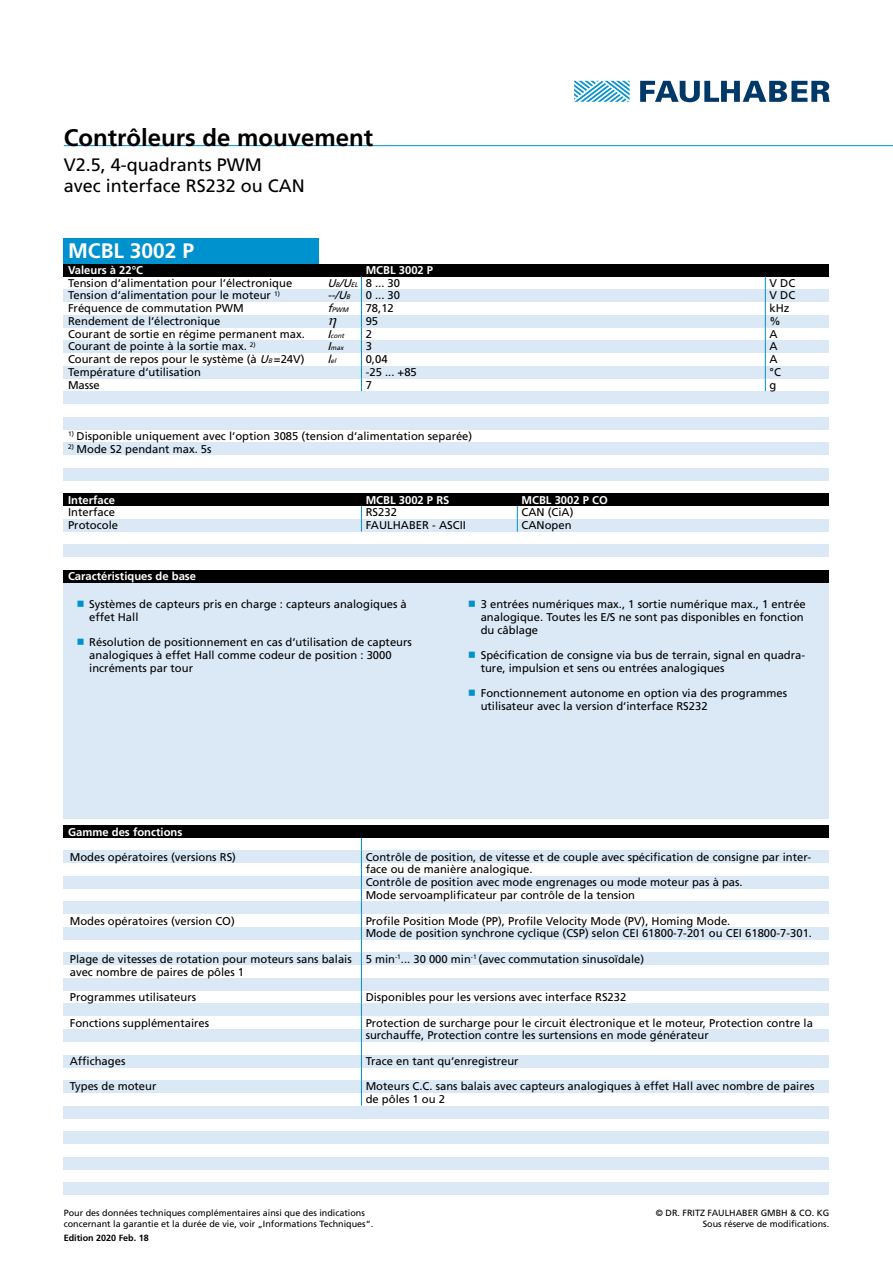
<style>
.page{position:relative;width:893px;height:1263px;background:#fff}
.page>*{position:absolute;margin:0;border:0;box-sizing:border-box;transform-origin:0 0}
.t1{font:700 24px "Frutiger LT";color:#000}
.t2{font:700 21px "Frutiger LT";color:#fff}
.t3{font:18px/21.6px "Frutiger LT";color:#000}
.t4{font:11.25px/12.8px "Frutiger LT";color:#000}
.t5{font:700 11.25px "Frutiger LT";color:#fff}
.t6{font:9px/10.8px "Frutiger LT";color:#000}
.t7{font:700 9px "Frutiger LT";color:#000}
.t8{font:italic 6.6px "Frutiger LT";color:#000}
.s1{font-style:italic}
.s2{font-style:italic;font-size:6.6px}
.s3{font-size:11.25px}
.s4{font-family:"Arial Unicode MS";font-size:13.95px;color:#0091cf}
</style>
<div class="page">
<svg style="left:574px;top:81px;width:56px;height:21px"></svg>
<svg style="left:640px;top:81px;width:190px;height:21px"></svg>
<div style="left:64px;top:580px;width:765px;height:239px;background:#dbe8f5"></div>
<div style="left:64px;top:264px;width:765px;height:12px;background:#000"></div>
<div style="left:64px;top:289px;width:765px;height:13px;background:#dbe8f5"></div>
<div style="left:64px;top:315px;width:765px;height:12px;background:#dbe8f5"></div>
<div style="left:64px;top:340px;width:765px;height:13px;background:#dbe8f5"></div>
<div style="left:64px;top:366px;width:765px;height:12px;background:#dbe8f5"></div>
<div style="left:64px;top:391px;width:765px;height:13px;background:#dbe8f5"></div>
<div style="left:64px;top:417px;width:765px;height:12px;background:#dbe8f5"></div>
<div style="left:64px;top:442px;width:765px;height:13px;background:#dbe8f5"></div>
<div style="left:64px;top:468px;width:765px;height:12px;background:#dbe8f5"></div>
<div style="left:64px;top:493px;width:765px;height:13px;background:#000"></div>
<div style="left:64px;top:519px;width:765px;height:12px;background:#dbe8f5"></div>
<div style="left:64px;top:544px;width:765px;height:13px;background:#dbe8f5"></div>
<div style="left:64px;top:570px;width:765px;height:13px;background:#000"></div>
<div style="left:64px;top:825px;width:765px;height:13px;background:#000"></div>
<div style="left:64px;top:850px;width:765px;height:13px;background:#dbe8f5"></div>
<div style="left:64px;top:901px;width:765px;height:13px;background:#dbe8f5"></div>
<div style="left:64px;top:927px;width:765px;height:13px;background:#dbe8f5"></div>
<div style="left:64px;top:952px;width:765px;height:13px;background:#dbe8f5"></div>
<div style="left:64px;top:978px;width:765px;height:13px;background:#dbe8f5"></div>
<div style="left:64px;top:1003px;width:765px;height:13px;background:#dbe8f5"></div>
<div style="left:64px;top:1029px;width:765px;height:13px;background:#dbe8f5"></div>
<div style="left:64px;top:1054px;width:765px;height:13px;background:#dbe8f5"></div>
<div style="left:64px;top:1080px;width:765px;height:13px;background:#dbe8f5"></div>
<div style="left:64px;top:1106px;width:765px;height:12px;background:#dbe8f5"></div>
<div style="left:64px;top:1131px;width:765px;height:13px;background:#dbe8f5"></div>
<div style="left:64px;top:1157px;width:765px;height:12px;background:#dbe8f5"></div>
<div style="left:64px;top:876px;width:765px;height:13px;background:#dbe8f5"></div>
<div style="left:64px;top:1182px;width:765px;height:13px;background:#dbe8f5"></div>
<hr style="left:64px;top:145px;width:829px;height:1px;background:#0091cf">
<div style="left:64px;top:238px;width:255px;height:26px;background:#0091cf"></div>
<svg style="left:361px;top:276px;width:1px;height:115px"></svg>
<svg style="left:765px;top:276px;width:1px;height:115px"></svg>
<svg style="left:361px;top:506px;width:1px;height:25px"></svg>
<svg style="left:517px;top:506px;width:1px;height:25px"></svg>
<svg style="left:361px;top:838px;width:1px;height:12px"></svg>
<hr style="left:361px;top:850px;width:1px;height:51px;background:#0091cf">
<svg style="left:361px;top:901px;width:1px;height:205px"></svg>
<h1 class="t1" style="left:64px;top:123px;width:311px">Contrôleurs de mouvement</h1>
<h3 class="t3" style="left:64px;top:154px;width:243px">V2.5, 4-quadrants PWM<br>avec interface RS232 ou CAN</h3>
<h2 class="t2" style="left:68px;top:239px;width:128px">MCBL 3002 P</h2>
<p class="t5" style="left:68px;top:264px;width:77px">Valeurs à 22°C</p>
<p class="t5" style="left:366px;top:264px;width:69px">MCBL 3002 P</p>
<p class="t4" style="left:68px;top:276px;width:226px">Tension d‘alimentation pour l‘électronique</p>
<p class="t4" style="left:327px;top:276px;width:74px"><span class="s1">U</span><span class="s2">B</span><span class="s1">/U</span><span class="s2">EL</span> 8 . . . 3 0</p>
<p class="t4" style="left:770px;top:276px;width:27px">V DC</p>
<p class="t4" style="left:68px;top:289px;width:213px">Tension d‘alimentation pour le moteur <sup>1)</sup></p>
<p class="t4" style="left:327px;top:289px;width:74px"><span class="s1">--/U</span><span class="s2">B</span> 0 . . . 30</p>
<p class="t4" style="left:770px;top:289px;width:27px">V DC</p>
<p class="t4" style="left:68px;top:302px;width:177px">Fréquence de commutation PWM</p>
<p class="t8" style="left:327px;top:306px;width:24px"><span class="s3">f</span>PWM</p>
<p class="t4" style="left:366px;top:302px;width:30px">78,12</p>
<p class="t4" style="left:770px;top:302px;width:22px">kHz</p>
<p class="t4" style="left:68px;top:315px;width:154px">Rendement de l‘électronique</p>
<p class="t4" style="left:366px;top:315px;width:14px">95</p>
<p class="t4" style="left:770px;top:315px;width:13px">%</p>
<p class="t4" style="left:68px;top:327px;width:238px">Courant de sortie en régime permanent max.</p>
<p class="t8" style="left:327px;top:331px;width:20px"><span class="s3">I</span>cont</p>
<p class="t4" style="left:366px;top:327px;width:8px">2</p>
<p class="t4" style="left:770px;top:327px;width:10px">A</p>
<p class="t4" style="left:68px;top:340px;width:189px">Courant de pointe à la sortie max. <sup>2)</sup></p>
<p class="t8" style="left:327px;top:344px;width:19px"><span class="s3">I</span>max</p>
<p class="t4" style="left:366px;top:340px;width:8px">3</p>
<p class="t4" style="left:770px;top:340px;width:10px">A</p>
<p class="t4" style="left:68px;top:353px;width:238px">Courant de repos pour le système (à <span class="s1">U</span><span class="s2">B</span> =24V)</p>
<p class="t8" style="left:327px;top:357px;width:12px"><span class="s3">l</span>el</p>
<p class="t4" style="left:366px;top:353px;width:23px">0,04</p>
<p class="t4" style="left:770px;top:353px;width:10px">A</p>
<p class="t4" style="left:68px;top:366px;width:134px">Température d‘utilisation</p>
<p class="t4" style="left:366px;top:366px;width:53px">-25 ... +85</p>
<p class="t4" style="left:770px;top:366px;width:13px">°C</p>
<p class="t4" style="left:68px;top:378px;width:33px">Masse</p>
<p class="t4" style="left:366px;top:378px;width:8px">7</p>
<p class="t4" style="left:770px;top:378px;width:8px">g</p>
<p class="t4" style="left:68px;top:430px;width:406px"><sup>1)</sup> Disponible uniquement avec l‘option 3085 (tension d‘alimentation separée)</p>
<p class="t4" style="left:68px;top:442px;width:145px"><sup>2)</sup> Mode S2 pendant max. 5s</p>
<p class="t5" style="left:68px;top:493px;width:48px">Interface</p>
<p class="t5" style="left:366px;top:493px;width:85px">MCBL 3002 P RS</p>
<p class="t5" style="left:522px;top:493px;width:88px">MCBL 3002 P CO</p>
<p class="t4" style="left:68px;top:506px;width:48px">Interface</p>
<p class="t4" style="left:366px;top:506px;width:33px">RS232</p>
<p class="t4" style="left:522px;top:506px;width:53px">CAN (CiA)</p>
<p class="t4" style="left:68px;top:519px;width:52px">Protocole</p>
<p class="t4" style="left:366px;top:519px;width:102px">FAULHABER - ASCII</p>
<p class="t4" style="left:522px;top:519px;width:51px">CANopen</p>
<p class="t5" style="left:68px;top:570px;width:130px">Caractéristiques de base</p>
<p class="t4" style="left:89px;top:598px;width:319px;text-indent:-13px"><span class="s4">■</span> Systèmes de capteurs pris en charge : capteurs analogiques à effet Hall</p>
<p class="t4" style="left:89px;top:636px;width:324px;text-indent:-13px"><span class="s4">■</span> Résolution de positionnement en cas d‘utilisation de capteurs analogiques à effet Hall comme codeur de position : 3000 incréments par tour</p>
<p class="t4" style="left:481px;top:598px;width:327px;text-indent:-13px"><span class="s4">■</span> 3 entrées numériques max., 1 sortie numérique max., 1 entrée analogique. Toutes les E/S ne sont pas disponibles en fonction du câblage</p>
<p class="t4" style="left:481px;top:649px;width:326px;text-indent:-13px"><span class="s4">■</span> Spécification de consigne via bus de terrain, signal en quadra&shy;ture, impulsion et sens ou entrées analogiques</p>
<p class="t4" style="left:481px;top:687px;width:308px;text-indent:-13px"><span class="s4">■</span> Fonctionnement autonome en option via des programmes utilisateur avec la version d‘interface RS232</p>
<p class="t5" style="left:68px;top:825px;width:116px">Gamme des fonctions</p>
<p class="t4" style="left:70px;top:850px;width:168px">Modes opératoires (versions RS)</p>
<p class="t4" style="left:366px;top:850px;width:447px">Contrôle de position, de vitesse et de couple avec spécification de consigne par inter&shy;face ou de manière analogique.<br>Contrôle de position avec mode engrenages ou mode moteur pas à pas.<br>Mode servoamplificateur par contrôle de la tension</p>
<p class="t4" style="left:70px;top:914px;width:167px">Modes opératoires (version CO)</p>
<p class="t4" style="left:366px;top:914px;width:448px">Profile Position Mode (PP), Profile Velocity Mode (PV), Homing Mode.<br>Mode de position synchrone cyclique (CSP) selon CEI 61800-7-201 ou CEI 61800-7-301.</p>
<p class="t4" style="left:70px;top:952px;width:283px">Plage de vitesses de rotation pour moteurs sans balais avec nombre de paires de pôles 1</p>
<p class="t4" style="left:366px;top:952px;width:280px">5 min<sup>-1</sup>... 30 000 min<sup>-1</sup> (avec commutation sinusoïdale)</p>
<p class="t4" style="left:70px;top:991px;width:128px">Programmes utilisateurs</p>
<p class="t4" style="left:366px;top:991px;width:262px">Disponibles pour les versions avec interface RS232</p>
<p class="t4" style="left:70px;top:1016px;width:141px">Fonctions supplémentaires</p>
<p class="t4" style="left:366px;top:1016px;width:449px">Protection de surcharge pour le circuit électronique et le moteur, Protection contre la surchauffe, Protection contre les surtensions en mode générateur</p>
<p class="t4" style="left:70px;top:1054px;width:57px">Affichages</p>
<p class="t4" style="left:366px;top:1054px;width:154px">Trace en tant qu‘enregistreur</p>
<p class="t4" style="left:70px;top:1080px;width:88px">Types de moteur</p>
<p class="t4" style="left:366px;top:1080px;width:450px">Moteurs C.C. sans balais avec capteurs analogiques à effet Hall avec nombre de paires de pôles 1 ou 2</p>
<p class="t6" style="left:64px;top:1208px;width:311px">Pour des données techniques complémentaires ainsi que des indications concernant la garantie et la durée de vie, voir „Informations Techniques“.</p>
<p class="t6" style="left:656px;top:1208px;width:175px;text-align:right">© DR. FRITZ FAULHABER GMBH &amp; CO. KG<br>Sous réserve de modifications.</p>
<p class="t7" style="left:64px;top:1233px;width:87px">Edition 2020 Feb. 18</p>
</div>
